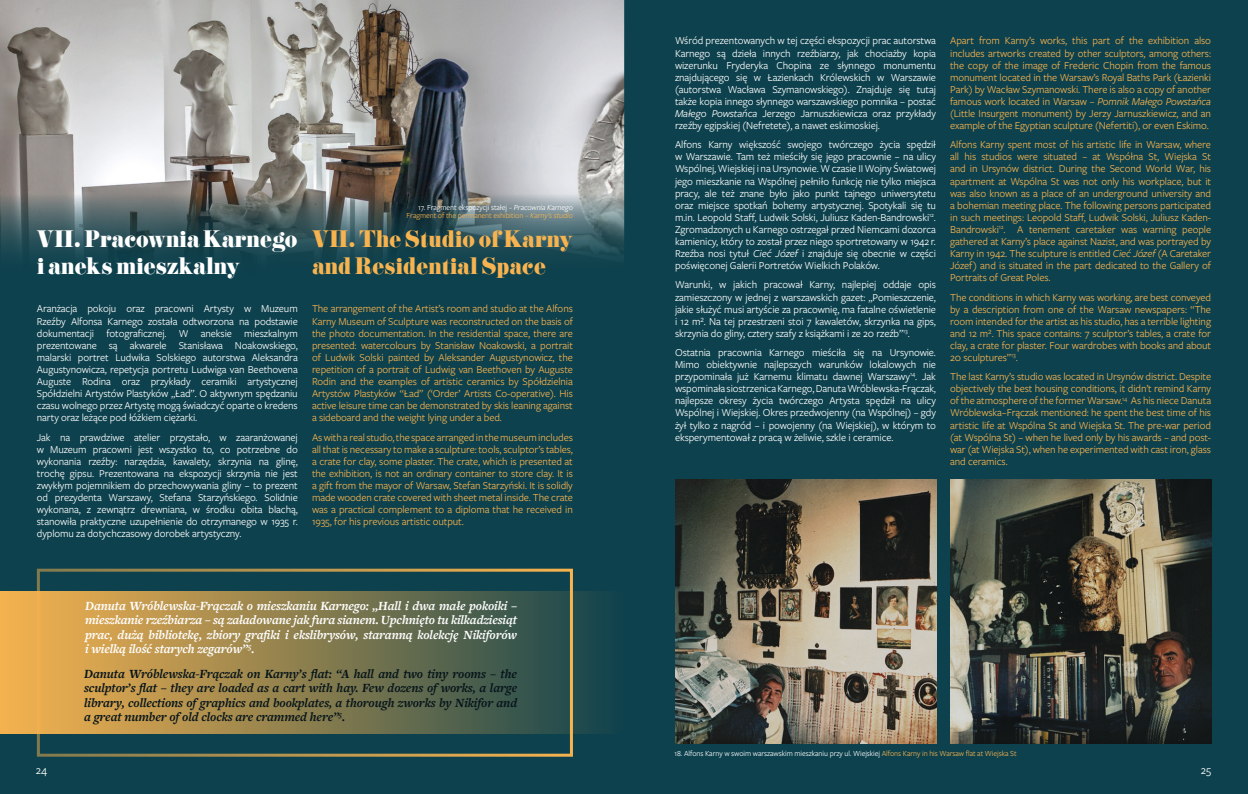
<style>
.page{position:relative;width:1248px;height:794px;background:#fff}
.page>*{position:absolute;margin:0;border:0;box-sizing:border-box;transform-origin:0 0}
.t1{font:25px/27.5px "Didoni URWD";letter-spacing:-.02em;color:#f6b350}
.t2{font:25px/27.5px "Didoni URWD";letter-spacing:-.02em;color:#fff}
.t3{font:italic 700 13px/14.3px "Freight Text Pro";letter-spacing:-.01em;color:#06141a;text-align:justify}
.t4{font:italic 700 13px/14.3px "Freight Text Pro";letter-spacing:-.01em;color:#fff;text-align:justify}
.t5{font:12px "Freight Sans Pro";color:#fff}
.t6{font:11px/12.1px "Freight Sans Pro";letter-spacing:-.01em;color:#f6b350;text-align:justify}
.t7{font:11px/12.1px "Freight Sans Pro";letter-spacing:-.01em;color:#fff;text-align:justify}
.t8{font:8px "Freight Sans Pro";letter-spacing:-.01em;color:#fff}
.t9{font:8px/8px "Freight Sans Pro";letter-spacing:-.01em;color:#f6b350;text-align:right}
.s1{color:#fff}
.s2{font-style:italic;color:#fff}
.s3{font-style:italic}
.s4{color:#f6b350}
</style>
<div class="page">
<div style="left:0;top:0;width:632px;height:794px;background:#0d414d"></div>
<img style="left:0;top:0;width:624px;height:260px">
<div style="left:0;top:591px;width:624px;height:143px;background:linear-gradient(to right,#fbb54f,#13444d)"></div>
<div style="left:37px;top:568px;width:536px;height:188px;border:3px solid #f6b350"></div>
<div style="left:624px;top:0;width:623px;height:794px;background:#0d414d"></div>
<img style="left:950px;top:480px;width:260px;height:263px">
<img style="left:675px;top:480px;width:260px;height:263px">
<h1 class="t2" style="left:37px;top:225px;width:262px">VII. Pracownia Karnego i aneks mieszkalny</h1>
<p class="t7" style="left:37px;top:302px;width:262px">Aranżacja pokoju oraz pracowni Artysty w Muzeum Rzeźby Alfonsa Karnego została odtworzona na podstawie dokumentacji fotograficznej. W aneksie mieszkalnym prezentowane są akwarele Stanisława Noakowskiego, malarski portret Ludwika Solskiego autorstwa Aleksandra Augustynowicza, repetycja portretu Ludwiga van Beethovena Auguste Rodina oraz przykłady ceramiki artystycznej Spółdzielni Artystów Plastyków „Ład”. O aktywnym spędzaniu czasu wolnego przez Artystę mogą świadczyć oparte o kredens narty oraz leżące pod łóżkiem ciężarki.</p>
<p class="t7" style="left:37px;top:430px;width:262px">Jak na prawdziwe atelier przystało, w zaaranżowanej w Muzeum pracowni jest wszystko to, co potrzebne do wykonania rzeźby: narzędzia, kawalety, skrzynia na glinę, trochę gipsu. Prezentowana na ekspozycji skrzynia nie jest zwykłym pojemnikiem do przechowywania gliny – to prezent od prezydenta Warszawy, Stefana Starzyńskiego. Solidnie wykonana, z zewnątrz drewniana, w środku obita blachą, stanowiła praktyczne uzupełnienie do otrzymanego w 1935 r. dyplomu za dotychczasowy dorobek artystyczny.</p>
<p class="t9" style="left:406px;top:203px;width:168px"><span class="s1">17. Fragment ekspozycji stałej –</span> <span class="s2">Pracownia Karnego<br></span>Fragment of the permanent exhibition – <span class="s3">Karny’s studio</span></p>
<h1 class="t1" style="left:312px;top:225px;width:262px">VII. The Studio of Karny and Residential Space</h1>
<p class="t6" style="left:312px;top:302px;width:262px">The arrangement of the Artist’s room and studio at the Alfons Karny Museum of Sculpture was reconstructed on the basis of the photo documentation. In the residential space, there are presented: watercolours by Stanisław Noakowski, a portrait of Ludwik Solski painted by Aleksander Augustynowicz, the repetition of a portrait of Ludwig van Beethoven by Auguste Rodin and the examples of artistic ceramics by Spółdzielnia Artystów Plastyków “Ład” (‘Order’ Artists Co-operative). His active leisure time can be demonstrated by skis leaning against a sideboard and the weight lying under a bed.</p>
<p class="t6" style="left:312px;top:430px;width:262px">As with a real studio, the space arranged in the museum includes all that is necessary to make a sculpture: tools, sculptor’s tables, a crate for clay, some plaster. The crate, which is presented at the exhibition, is not an ordinary container to store clay. It is a gift from the mayor of Warsaw, Stefan Starzyński. It is solidly made wooden crate covered with sheet metal inside. The crate was a practical complement to a diploma that he received in 1935, for his previous artistic output.</p>
<p class="t5" style="left:36px;top:762px;width:13px">24</p>
<p class="t4" style="left:85px;top:598px;width:433px">Danuta Wróblewska-Frączak o mieszkaniu Karnego: „Hall i dwa małe pokoiki – mieszkanie rzeźbiarza – są załadowane jak fura sianem. Upchnięto tu kilkadziesiąt prac, dużą bibliotekę, zbiory grafiki i ekslibrysów, staranną kolekcję Nikiforów i wielką ilość starych zegarów”<sup>5</sup>.</p>
<p class="t3" style="left:84px;top:666px;width:434px">Danuta Wróblewska-Frączak on Karny’s flat: “A hall and two tiny rooms – the sculptor’s flat – they are loaded as a cart with hay. Few dozens of works, a large library, collections of graphics and bookplates, a thorough zworks by Nikifor and a great number of old clocks are crammed here”<sup>5</sup>.</p>
<p class="t7" style="left:675px;top:34px;width:262px">Wśród prezentowanych w tej części ekspozycji prac autorstwa Karnego są dzieła innych rzeźbiarzy, jak chociażby kopia wizerunku Fryderyka Chopina ze słynnego monumentu znajdującego się w Łazienkach Królewskich w Warszawie (autorstwa Wacława Szymanowskiego). Znajduje się tutaj także kopia innego słynnego warszawskiego pomnika – postać <span class="s3">Małego Powstańca</span> Jerzego Jarnuszkiewicza oraz przykłady rzeźby egipskiej (Nefretete), a nawet eskimoskiej.</p>
<p class="t7" style="left:675px;top:138px;width:262px">Alfons Karny większość swojego twórczego życia spędził w Warszawie. Tam też mieściły się jego pracownie – na ulicy Wspólnej, Wiejskiej i na Ursynowie. W czasie II Wojny Światowej jego mieszkanie na Wspólnej pełniło funkcję nie tylko miejsca pracy, ale też znane było jako punkt tajnego uniwersytetu oraz miejsce spotkań bohemy artystycznej. Spotykali się tu m.in. Leopold Staff, Ludwik Solski, Juliusz Kaden-Bandrowski<sup>12</sup>.<br>Zgromadzonych u Karnego ostrzegał przed Niemcami dozorca kamienicy, który to został przez niego sportretowany w 1942 r.<br>Rzeźba nosi tytuł <span class="s3">Cieć Józef</span> i znajduje się obecnie w części poświęconej Galerii Portretów Wielkich Polaków.</p>
<p class="t7" style="left:675px;top:278px;width:262px">Warunki, w jakich pracował Karny, najlepiej oddaje opis zamieszczony w jednej z warszawskich gazet: „Pomieszczenie, jakie służyć musi artyście za pracownię, ma fatalne oświetlenie i 12 m². Na tej przestrzeni stoi 7 kawaletów, skrzynka na gips, skrzynia do gliny, cztery szafy z książkami i ze 20 rzeźb”<sup>13</sup>.</p>
<p class="t7" style="left:675px;top:346px;width:262px">Ostatnia pracownia Karnego mieściła się na Ursynowie.<br>Mimo obiektywnie najlepszych warunków lokalowych nie przypominała już Karnemu klimatu dawnej Warszawy<sup>14</sup>. Jak wspominała siostrzenica Karnego, Danuta Wróblewska-Frączak, najlepsze okresy życia twórczego Artysta spędził na ulicy Wspólnej i Wiejskiej. Okres przedwojenny (na Wspólnej) – gdy żył tylko z nagród – i powojenny (na Wiejskiej), w którym to eksperymentował z pracą w żeliwie, szkle i ceramice.</p>
<p class="t6" style="left:950px;top:34px;width:262px">Apart from Karny’s works, this part of the exhibition also includes artworks created by other sculptors, among others: the copy of the image of Frederic Chopin from the famous monument located in the Warsaw’s Royal Baths Park (Łazienki Park) by Wacław Szymanowski. There is also a copy of another famous work located in Warsaw – <span class="s3">Pomnik Małego Powstańca </span>(Little Insurgent monument) by Jerzy Jarnuszkiewicz, and an example of the Egyptian sculpture (Nefertiti), or even Eskimo.</p>
<p class="t6" style="left:950px;top:138px;width:262px">Alfons Karny spent most of his artistic life in Warsaw, where all his studios were situated – at Współna St, Wiejska St and in Ursynów district. During the Second World War, his apartment at Wspólna St was not only his workplace, but it was also known as a place of an underground university and a bohemian meeting place. The following persons participated in such meetings: Leopold Staff, Ludwik Solski, Juliusz Kaden-Bandrowski<sup>12</sup>. A tenement caretaker was warning people gathered at Karny’s place against Nazist, and was portrayed by Karny in 1942. The sculpture is entitled <span class="s3">Cieć Józef</span> (A Caretaker Józef) and is situated in the part dedicated to the Gallery of Portraits of Great Poles.</p>
<p class="t6" style="left:950px;top:290px;width:262px">The conditions in which Karny was working, are best conveyed by a description from one of the Warsaw newspapers: “The room intended for the artist as his studio, has a terrible lighting and 12 m². This space contains: 7 sculptor’s tables, a crate for clay, a crate for plaster. Four wardrobes with books and about 20 sculptures”<sup>13</sup>.</p>
<p class="t6" style="left:950px;top:370px;width:262px">The last Karny’s studio was located in Ursynów district. Despite objectively the best housing conditions, it didn’t remind Karny of the atmosphere of the former Warsaw.<sup>14</sup> As his niece Danuta Wróblewska–Frączak mentioned: he spent the best time of his artistic life at Wspólna St and Wiejska St. The pre-war period (at Wspólna St) – when he lived only by his awards – and post&shy;war (at Wiejska St), when he experimented with cast iron, glass and ceramics.</p>
<p class="t8" style="left:674px;top:748px;width:343px">18. Alfons Karny w swoim warszawskim mieszkaniu przy ul. Wiejskiej <span class="s4">Alfons Karny in his Warsaw flat at Wiejska St</span></p>
<p class="t5" style="left:1200px;top:762px;width:12px">25</p>
</div>
